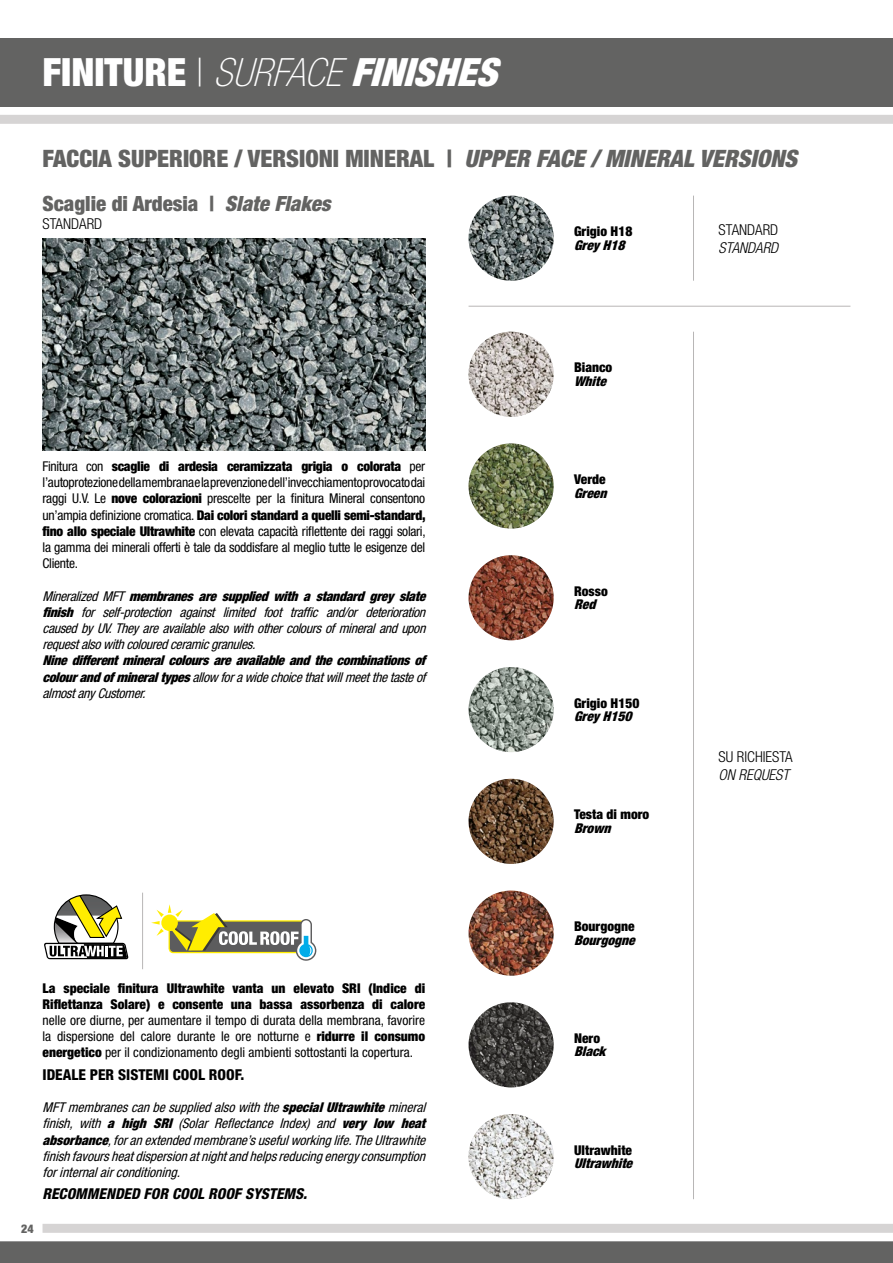
<style>
.page{position:relative;width:893px;height:1263px;background:#fff}
.page>*{position:absolute;margin:0;border:0;box-sizing:border-box;transform-origin:0 0}
.t1{font:900 condensed 39px "Helvetica Neue LT Std";color:#fff}
.t2{font:900 condensed 24px "Helvetica Neue LT Std";color:#636362}
.t3{font:900 condensed 21px "Helvetica Neue LT Std";color:#636362}
.t4{font:italic 800 condensed 15px "Helvetica Neue LT Std";color:#000}
.t5{font:300 condensed 15px "Helvetica Neue LT Std";color:#000}
.t6{font:800 condensed 15px "Helvetica Neue LT Std";color:#000}
.t7{font:italic 300 condensed 15px "Helvetica Neue LT Std";color:#000}
.t8{font:condensed 13.5px/16.2px "Helvetica Neue LT Std";letter-spacing:-.01em;color:#000;text-align:justify}
.t9{font:italic condensed 13.5px/16.2px "Helvetica Neue LT Std";color:#000;text-align:justify}
.t10{font:italic 900 condensed 13.5px/16.2px "Helvetica Neue LT Std";color:#000;text-align:justify}
.t11{font:900 condensed 13.5px "Helvetica Neue LT Std";color:#000}
.t12{font:900 condensed 12px "Helvetica Neue LT Std";color:#636362}
.s1{font-weight:100}
.s2{font-weight:100;font-style:italic}
.s3{font-style:italic}
.s4{font-weight:900}
.s5{font-weight:400}
</style>
<div class="page">
<svg style="left:0;top:115px;width:893px;height:155px"></svg>
<div style="left:0;top:38px;width:893px;height:68px;background:#636362"></div>
<img style="left:315px;top:238px;width:110px;height:213px">
<img style="left:469px;top:196px;width:85px;height:85px;border-radius:43px">
<img style="left:469px;top:1114px;width:85px;height:85px;border-radius:43px">
<img style="left:469px;top:332px;width:85px;height:85px;border-radius:43px">
<img style="left:469px;top:443px;width:85px;height:85px;border-radius:43px">
<img style="left:469px;top:555px;width:85px;height:85px;border-radius:43px">
<img style="left:469px;top:667px;width:85px;height:85px;border-radius:43px">
<img style="left:469px;top:779px;width:85px;height:85px;border-radius:43px">
<img style="left:469px;top:890px;width:85px;height:86px;border-radius:43px">
<img style="left:469px;top:1002px;width:85px;height:85px;border-radius:43px">
<hr style="left:469px;top:306px;width:381px;height:1px;background:#b8b6b6">
<hr style="left:693px;top:332px;width:1px;height:867px;background:#b8b6b6">
<hr style="left:693px;top:196px;width:1px;height:85px;background:#b8b6b6">
<svg style="left:0;top:148px;width:315px;height:1085px"></svg>
<svg style="left:0;top:586px;width:130px;height:374px"></svg>
<svg style="left:43px;top:891px;width:86px;height:68px"></svg>
<svg style="left:151px;top:904px;width:165px;height:57px"></svg>
<div style="left:0;top:1241px;width:893px;height:22px;background:#636362"></div>
<div style="left:43px;top:1224px;width:850px;height:9px;background:#d6d4d4"></div>
<p class="t1" style="left:43px;top:48px;width:468px">F I N I T U R E <span class="s1">|</span> <span class="s2">SURFACE</span><span class="s3">FINISHES</span></p>
<p class="t2" style="left:43px;top:143px;width:756px">FACCIA SUPERIORE / VERSIONI MINERAL | <span class="s3">UPPER FACE / MINERAL VERSIONS</span></p>
<p class="t3" style="left:43px;top:190px;width:290px">Scaglie di Ardesia | <span class="s3">Slate Flakes</span></p>
<p class="t5" style="left:43px;top:215px;width:61px">STANDARD</p>
<p class="t5" style="left:719px;top:221px;width:61px">STANDARD</p>
<p class="t7" style="left:719px;top:239px;width:61px">STANDARD</p>
<p class="t11" style="left:574px;top:223px;width:60px">Grigio H18</p>
<p class="t10" style="left:574px;top:237px;width:56px">GreyH18</p>
<p class="t8" style="left:43px;top:458px;width:385px">Finitura con <span class="s4">scaglie di ardesia ceramizzata grigia o colorata</span> per l’autoprotezione della membrana e la prevenzione dell’invecchiamento provocato dai raggi U.V. Le <span class="s4">nove colorazioni</span> prescelte per la finitura Mineral consentono un’ampia definizione cromatica. <span class="s4">Dai colori standard a quelli semi-standard, fino allo speciale Ultrawhite</span> con elevata capacità riflettente dei raggi solari, la gamma dei minerali offerti è tale da soddisfare al meglio tutte le esigenze del Cliente.</p>
<p class="t9" style="left:43px;top:588px;width:389px">Mineralized MFT <span class="s4">membranes are supplied with a standard grey slate finish</span> for self-protection against limited foot traffic and/or deterioration causedbyUV.Theyareavailablealsowithothercoloursofmineralandupon requestalsowithcolouredceramicgranules.</p>
<p class="t10" style="left:43px;top:652px;width:388px">Ninedifferentmineralcoloursareavailableandthecombinationsof colourandofmineraltypes<span class="s5">allow forawidechoicethatwillmeetthetasteof almostanyCustomer.</span></p>
<p class="t8" style="left:43px;top:980px;width:384px"><span class="s4">La speciale finitura Ultrawhite vanta un elevato SRI (Indice di Riflettanza Solare) e consente una bassa assorbenza di calore </span>nelle ore diurne, per aumentare il tempo di durata della membrana, favorire la dispersione del calore durante le ore notturne e <span class="s4">ridurre il consumo energetico</span> per il condizionamento degli ambienti sottostanti la copertura.</p>
<p class="t6" style="left:43px;top:1065px;width:203px">IDEALE PER SISTEMI COOL ROOF.</p>
<p class="t9" style="left:43px;top:1099px;width:389px">MFTmembranescanbesuppliedalsowiththe<span class="s4">specialUltrawhite</span>mineral finish, with <span class="s4">a high SRI</span> (Solar Reflectance Index) and <span class="s4">very low heat absorbance</span>,foranextendedmembrane’susefulworkinglife.TheUltrawhite finishfavoursheatdispersionatnightandhelpsreducingenergyconsumption forinternalairconditioning.</p>
<p class="t4" style="left:43px;top:1184px;width:266px">RECOMMENDED FOR COOL ROOF SYSTEMS.</p>
<p class="t12" style="left:21px;top:1221px;width:14px">24</p>
<p class="t11" style="left:574px;top:359px;width:40px">Bianco</p>
<p class="t10" style="left:574px;top:373px;width:38px">White</p>
<p class="t11" style="left:574px;top:471px;width:33px">Verde</p>
<p class="t10" style="left:574px;top:484px;width:38px">Green</p>
<p class="t11" style="left:574px;top:583px;width:35px">Rosso</p>
<p class="t10" style="left:574px;top:596px;width:27px">Red</p>
<p class="t11" style="left:574px;top:694px;width:67px">Grigio H150</p>
<p class="t10" style="left:574px;top:708px;width:63px">GreyH150</p>
<p class="t11" style="left:574px;top:806px;width:77px">Testa di moro</p>
<p class="t10" style="left:574px;top:820px;width:42px">Brown</p>
<p class="t11" style="left:574px;top:918px;width:62px">Bourgogne</p>
<p class="t10" style="left:574px;top:931px;width:66px">Bourgogne</p>
<p class="t11" style="left:574px;top:1030px;width:27px">Nero</p>
<p class="t10" style="left:574px;top:1043px;width:37px">Black</p>
<p class="t11" style="left:574px;top:1141px;width:59px">Ultrawhite</p>
<p class="t10" style="left:574px;top:1155px;width:64px">Ultrawhite</p>
<p class="t5" style="left:719px;top:748px;width:76px">SU RICHIESTA</p>
<p class="t7" style="left:719px;top:766px;width:72px">ON REQUEST</p>
</div>
